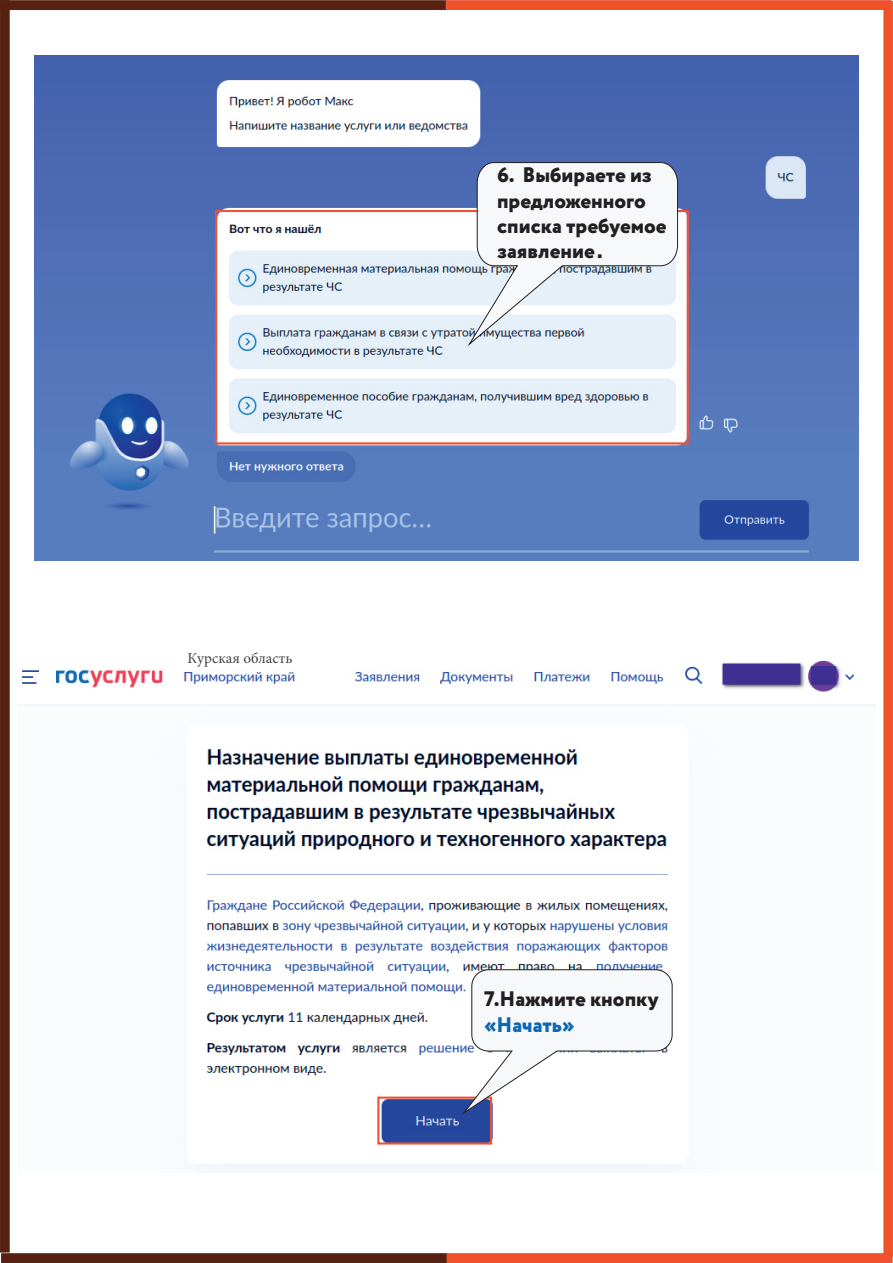
<style>
.page{position:relative;width:893px;height:1263px;background:#fff}
.page>*{position:absolute;margin:0;border:0;box-sizing:border-box;transform-origin:0 0}
.t1{font:800 21px/25.2px "Circe MD";color:#231f20}
.t2{font:800 21px "Circe MD";color:#0d67b3}
.t3{font:15px "Minion Pro";color:#434343}
.s1{font-family:"Arial";font-weight:400;font-size:36px}
</style>
<div class="page">
<img style="left:34px;top:56px;width:825px;height:505px">
<img style="left:17px;top:660px;width:859px;height:513px">
<div style="left:377px;top:1096px;width:115px;height:48px;border:2px solid #ee5236"></div>
<svg style="left:460px;top:969px;width:213px;height:147px"></svg>
<div style="left:884px;top:1px;width:9px;height:1255px;background:#f05229;border:1px solid #f05229"></div>
<div style="left:0;top:1px;width:9px;height:1251px;background:#562110"></div>
<div style="left:0;top:0;width:446px;height:10px;background:#562110;border:1px solid #562110"></div>
<div style="left:446px;top:0;width:446px;height:10px;background:#f05229;border:1px solid #ee5236"></div>
<div style="left:1px;top:1253px;width:447px;height:10px;background:#562110;border:1px solid #562110"></div>
<div style="left:447px;top:1253px;width:445px;height:10px;background:#f05229;border:1px solid #ee5236"></div>
<div style="left:215px;top:210px;width:474px;height:234px;border:2px solid #ee5236"></div>
<svg style="left:466px;top:162px;width:212px;height:186px"></svg>
<p class="t3" style="left:188px;top:648px;width:106px">Курская область</p>
<p class="t1" style="left:497px;top:164px;width:171px">6. Выбираете из предложенного списка требуемое заявление<span class="s1">.</span></p>
<p class="t1" style="left:484px;top:988px;width:176px">7.Нажмите кнопку</p>
<p class="t2" style="left:484px;top:1015px;width:92px">«Начать»</p>
</div>
